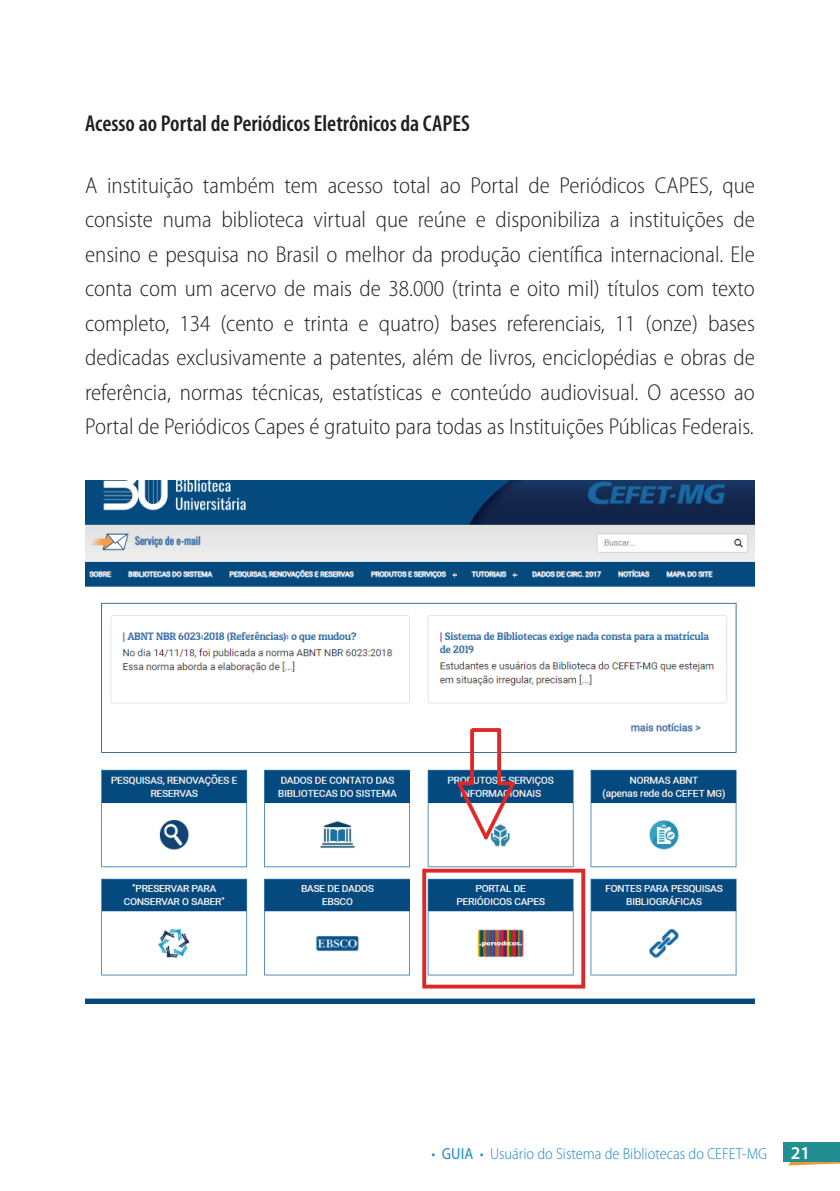
<style>
.page{position:relative;width:840px;height:1191px;background:#fff}
.page>*{position:absolute;margin:0;border:0;box-sizing:border-box;transform-origin:0 0}
.t1{font:300 semi-condensed 23px/34.4px "Myriad Pro";color:#231f20;text-align:justify}
.t2{font:600 condensed 23px "Myriad Pro";color:#231f20}
.t3{font:600 18px "Myriad Pro";color:#fff}
.t4{font:300 semi-condensed 16px "Myriad Pro";color:#238acb}
.s1{font-weight:400}
</style>
<div class="page">
<svg style="left:783px;top:1161px;width:56px;height:4px"></svg>
<div style="left:782px;top:1141px;width:57px;height:20px;background:#218f92"></div>
<img style="left:85px;top:480px;width:669px;height:523px">
<p class="t2" style="left:85px;top:110px;width:386px">Acesso ao Portal de Periódicos Eletrônicos da CAPES</p>
<p class="t1" style="left:85px;top:168px;width:671px">A instituição também tem acesso total ao Portal de Periódicos CAPES, que consiste numa biblioteca virtual que reúne e disponibiliza a instituições de ensino e pesquisa no Brasil o melhor da produção científica internacional. Ele conta com um acervo de mais de 38.000 (trinta e oito mil) títulos com texto completo, 134 (cento e trinta e quatro) bases referenciais, 11 (onze) bases dedicadas exclusivamente a patentes, além de livros, enciclopédias e obras de referência, normas técnicas, estatísticas e conteúdo audiovisual. O acesso ao Portal de Periódicos Capes é gratuito para todas as Instituições Públicas Federais.</p>
<p class="t4" style="left:431px;top:1145px;width:337px">• <span class="s1">GUIA</span> • Usuário do Sistema de Bibliotecas do CEFET-MG</p>
<p class="t3" style="left:790px;top:1141px;width:21px">21</p>
</div>
